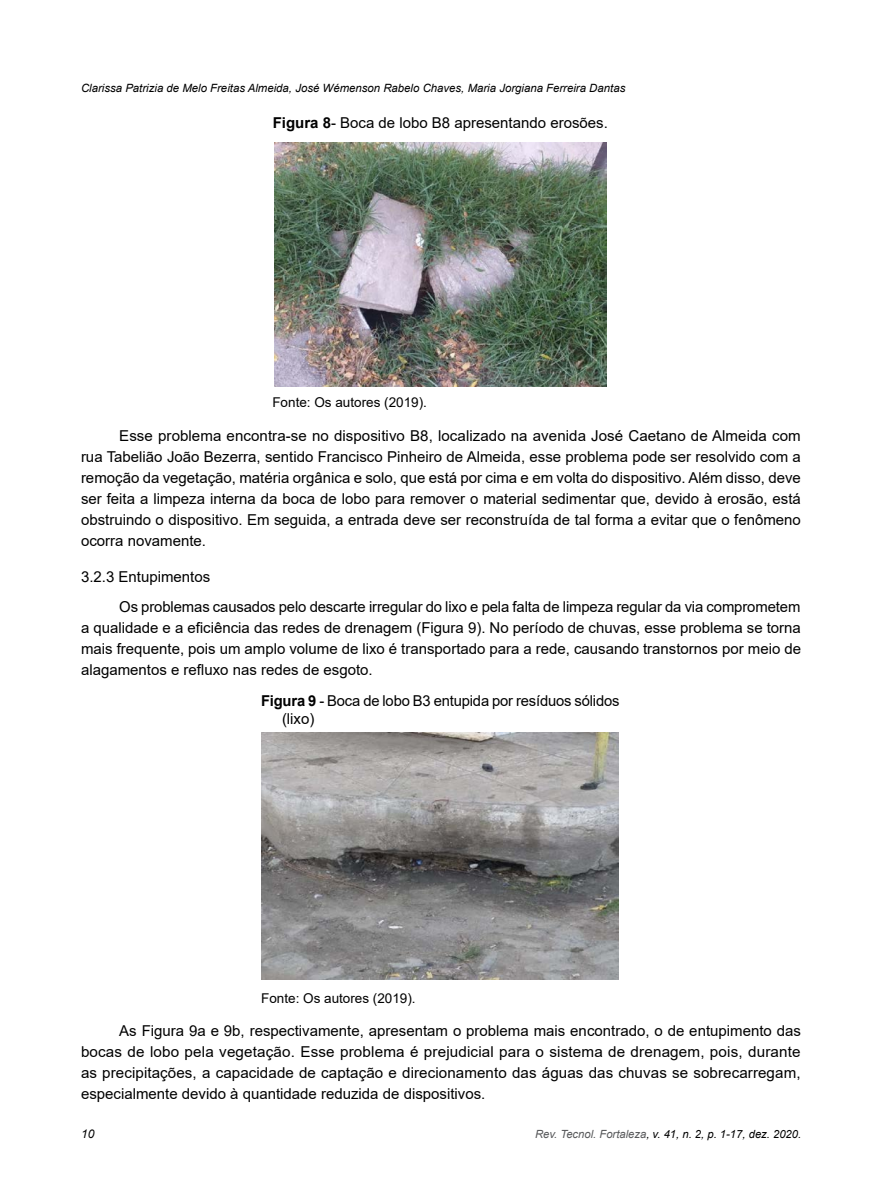
<style>
.page{position:relative;width:882px;height:1188px;background:#fff}
.page>*{position:absolute;margin:0;border:0;box-sizing:border-box;transform-origin:0 0}
.t1{font:15px/21px "Arial";color:#000;text-align:justify}
.t2{font:13.5px "Arial";color:#000}
.t3{font:italic 12px "Arial";color:#000}
.t4{font:italic 11.4px "Arial";color:#000}
.t5{font:italic 11.25px "Arial";color:#000}
.s1{font-weight:700}
.s2{color:#58595b}
</style>
<div class="page">
<img style="left:261px;top:733px;width:358px;height:246px">
<img style="left:275px;top:143px;width:331px;height:244px">
<p class="t4" style="left:81px;top:81px;width:546px">Clarissa Patrizia de Melo Freitas Almeida, José Wémenson Rabelo Chaves, Maria Jorgiana Ferreira Dantas</p>
<p class="t1" style="left:273px;top:112px;width:337px"><span class="s1">Figura 8</span>- Boca de lobo B8 apresentando erosões.</p>
<p class="t2" style="left:272px;top:393px;width:156px">Fonte: Os autores (2019).</p>
<p class="t1" style="left:81px;top:425px;width:721px;text-indent:38px">Esse problema encontra-se no dispositivo B8, localizado na avenida José Caetano de Almeida com rua Tabelião João Bezerra, sentido Francisco Pinheiro de Almeida, esse problema pode ser resolvido com a remoção da vegetação, matéria orgânica e solo, que está por cima e em volta do dispositivo. Além disso, deve ser feita a limpeza interna da boca de lobo para remover o material sedimentar que, devido à erosão, está obstruindo o dispositivo. Em seguida, a entrada deve ser reconstruída de tal forma a evitar que o fenômeno ocorra novamente.</p>
<p class="t1" style="left:119px;top:562px;width:683px;line-height:30px;text-indent:-38px">3.2.3 Entupimentos<br>Os problemas causados pelo descarte irregular do lixo e pela falta de limpeza regular da via comprometem</p>
<p class="t1" style="left:81px;top:617px;width:722px">a qualidade e a eficiência das redes de drenagem (Figura 9). No período de chuvas, esse problema se torna mais frequente, pois um amplo volume de lixo é transportado para a rede, causando transtornos por meio de alagamentos e refluxo nas redes de esgoto.</p>
<p class="t1" style="left:282px;top:692px;width:339px;line-height:18px;text-indent:-21px"><span class="s1">Figura 9</span> - Boca de lobo B3 entupida por resíduos sólidos (lixo)</p>
<p class="t2" style="left:261px;top:988px;width:156px">Fonte: Os autores (2019).</p>
<p class="t1" style="left:81px;top:1020px;width:721px;text-indent:38px">As Figura 9a e 9b, respectivamente, apresentam o problema mais encontrado, o de entupimento das bocas de lobo pela vegetação. Esse problema é prejudicial para o sistema de drenagem, pois, durante as precipitações, a capacidade de captação e direcionamento das águas das chuvas se sobrecarregam, especialmente devido à quantidade reduzida de dispositivos.</p>
<p class="t3" style="left:81px;top:1126px;width:15px">10</p>
<p class="t5" style="left:535px;top:1127px;width:268px"><span class="s2">Rev. Tecnol. Fortaleza</span>, v. 41, n. 2, p. 1-17, dez. 2020.</p>
</div>
